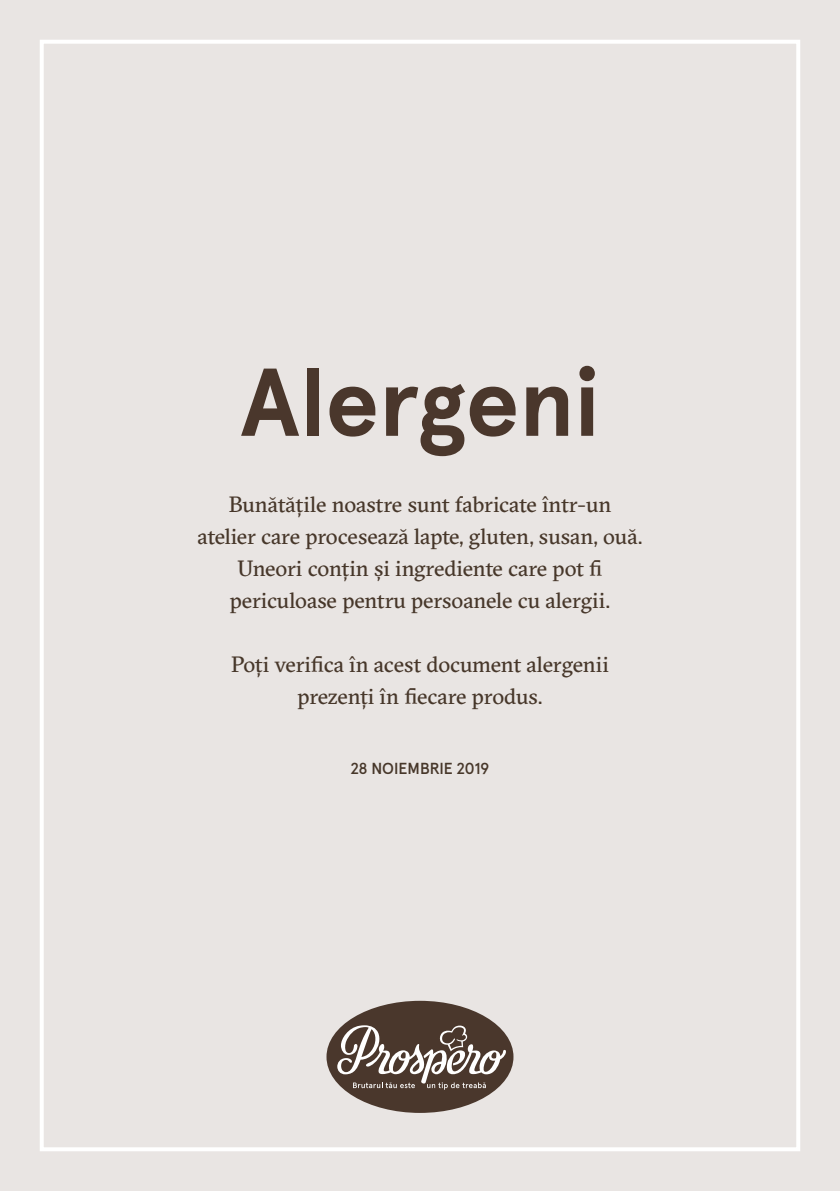
<style>
.page{position:relative;width:840px;height:1191px;background:#fff}
.page>*{position:absolute;margin:0;border:0;box-sizing:border-box;transform-origin:0 0}
.t1{font:700 96px "Apercu Pro";color:#4a372c}
.t2{font:22px/32px "GT Sectra";letter-spacing:-.005em;color:#47372a;text-align:center}
.t3{font:500 16px "Apercu Pro";color:#47372a}
</style>
<div class="page">
<div style="left:0;top:0;width:839px;height:1191px;background:#e9e5e3"></div>
<div style="left:40px;top:40px;width:759px;height:1111px;border:4px solid #fff"></div>
<div style="left:326px;top:1000px;width:187px;height:113px;background:#4a372c;border-radius:50%"></div>
<svg style="left:337px;top:1025px;width:169px;height:64px"></svg>
<h1 class="t1" style="left:240px;top:327px;width:361px">Alergeni</h1>
<p class="t2" style="left:197px;top:488px;width:446px">Bunătățile noastre sunt fabricate într-un atelier care procesează lapte, gluten, susan, ouă.<br>Uneori conțin și ingrediente care pot fi periculoase pentru persoanele cu alergii.</p>
<p class="t2" style="left:231px;top:648px;width:379px">Poți verifica în acest document alergenii prezenți în fiecare produs.</p>
<p class="t3" style="left:350px;top:756px;width:140px">28 NOIEMBRIE 2019</p>
</div>
